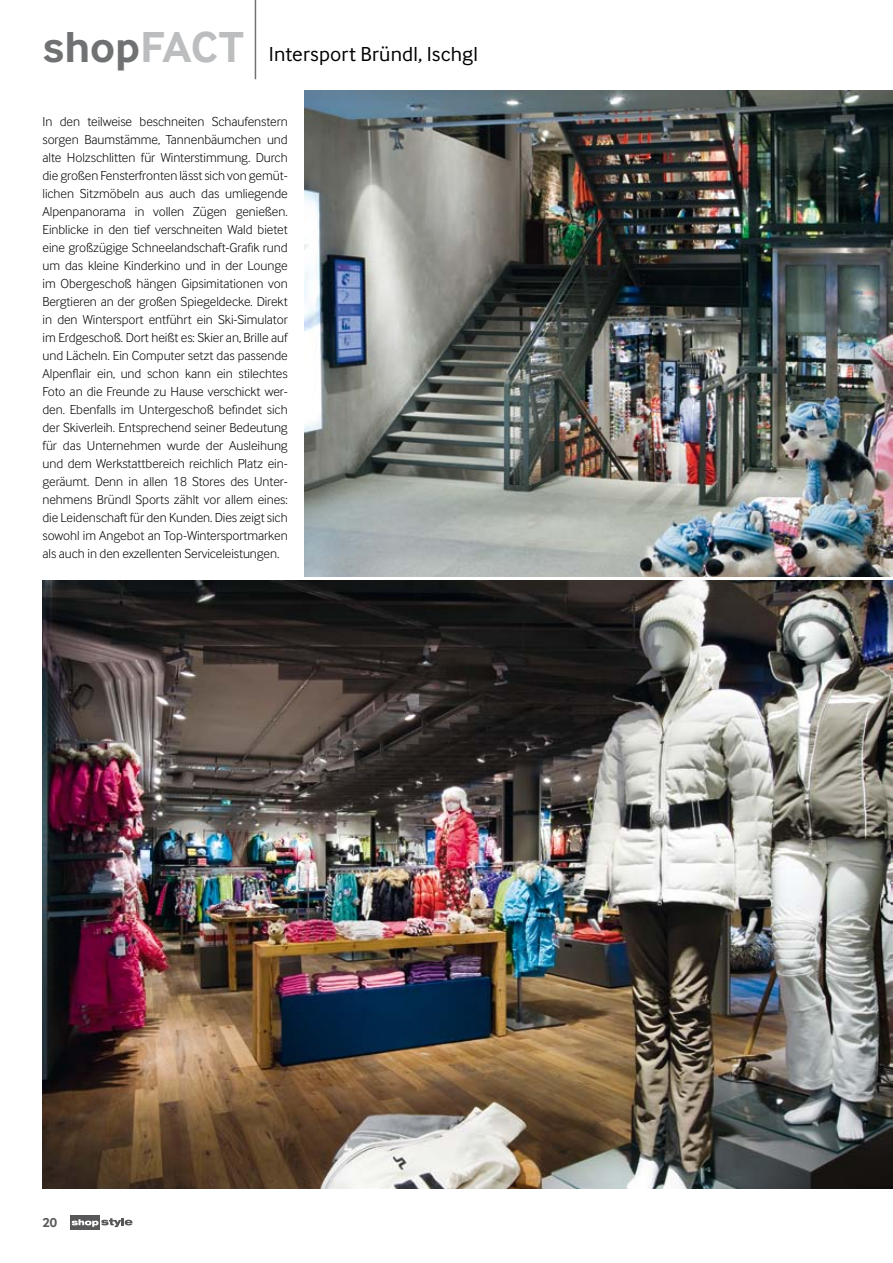
<style>
.page{position:relative;width:893px;height:1263px;background:#fff}
.page>*{position:absolute;margin:0;border:0;box-sizing:border-box;transform-origin:0 0}
.t1{font:21px "Inter Face Typo";letter-spacing:.005em;color:#000}
.t2{font:300 13.5px/18px "Inter Face Typo";letter-spacing:-.005em;color:#000;text-align:justify}
.t3{font:700 13.5px "Inter Face Typo";color:#58585a}
.s1{font-weight:700;font-size:45px;color:#707172}
.s2{font-weight:700;font-size:45px;color:#bbbdbe}
</style>
<div class="page">
<div style="left:70px;top:1215px;width:30px;height:14px;background:#58585a"></div>
<svg style="left:72px;top:1218px;width:61px;height:9px"></svg>
<hr style="left:255px;top:0;width:1px;height:79px;background:#707172">
<img style="left:305px;top:90px;width:588px;height:486px">
<img style="left:43px;top:580px;width:850px;height:608px">
<h1 class="t1" style="left:43px;top:42px;width:437px"><span class="s1">shop</span><span class="s2">FACT</span> Intersport Bründl, Ischgl</h1>
<p class="t2" style="left:43px;top:112px;width:247px">In den teilweise beschneiten Schaufenstern sorgen Baumstämme, Tannenbäumchen und alte Holzschlitten für Winterstimmung. Durch die großen Fensterfronten lässt sich von gemüt&shy;lichen Sitzmöbeln aus auch das umliegende Alpenpanorama in vollen Zügen genießen.<br>Einblicke in den tief verschneiten Wald bietet eine großzügige Schneelandschaft-Grafik rund um das kleine Kinderkino und in der Lounge im Obergeschoß hängen Gipsimitationen von Bergtieren an der großen Spiegeldecke. Direkt in den Wintersport entführt ein Ski-Simulator im Erdgeschoß. Dort heißt es: Skier an, Brille auf und Lächeln. Ein Computer setzt das passende Alpenflair ein, und schon kann ein stilechtes Foto an die Freunde zu Hause verschickt wer&shy;den. Ebenfalls im Untergeschoß befindet sich der Skiverleih. Entsprechend seiner Bedeutung für das Unternehmen wurde der Ausleihung und dem Werkstattbereich reichlich Platz ein&shy;geräumt. Denn in allen 18 Stores des Unter&shy;nehmens Bründl Sports zählt vor allem eines: die Leidenschaft für den Kunden. Dies zeigt sich sowohl im Angebot an Top-Wintersportmarken als auch in den exzellenten Serviceleistungen.</p>
<p class="t3" style="left:43px;top:1215px;width:16px">20</p>
</div>
